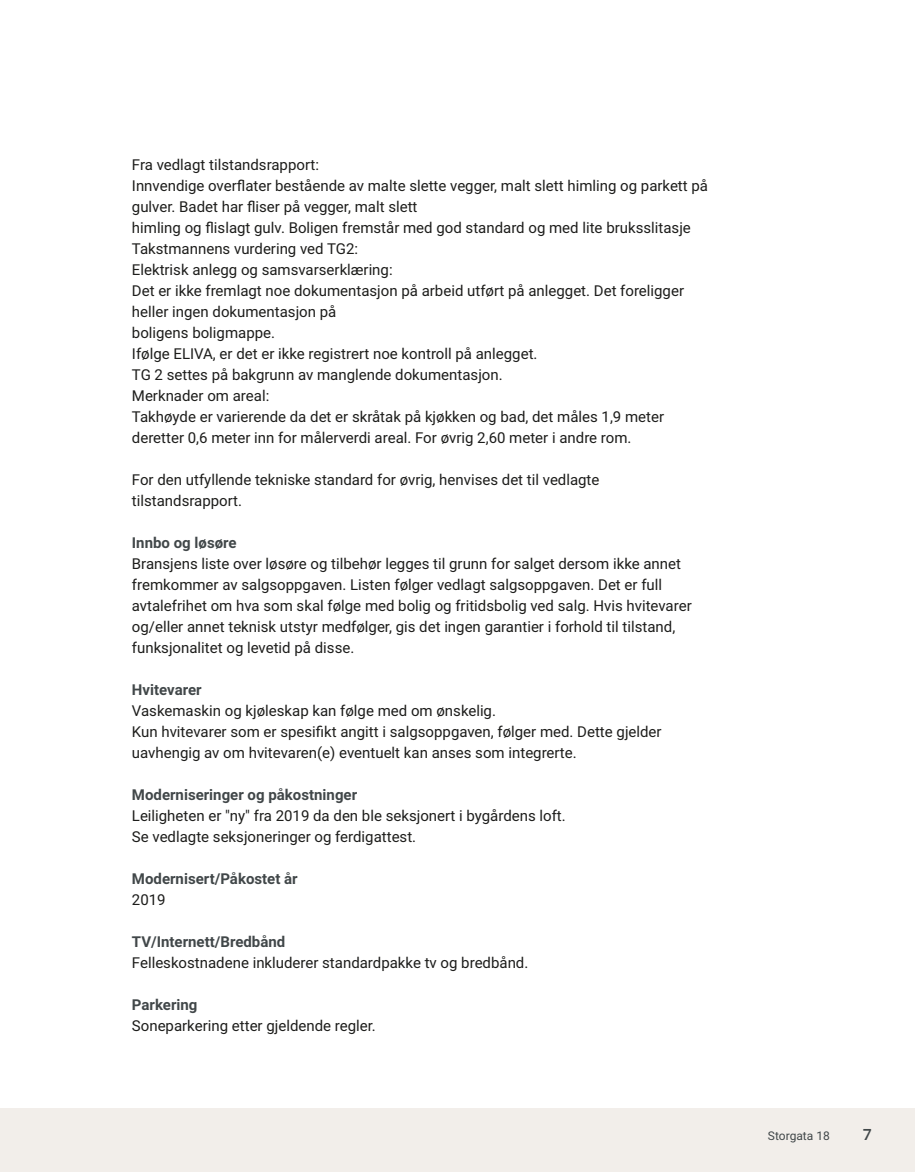
<style>
.page{position:relative;width:915px;height:1172px;background:#fff}
.page>*{position:absolute;margin:0;border:0;box-sizing:border-box;transform-origin:0 0}
.t1{font:700 18px "Arya";color:#414749}
.t2{font:15px/21px "Roboto";color:#1d1d1b}
.t3{font:700 15px "Roboto";color:#414749}
.t4{font:12px "Roboto";color:#414749}
</style>
<div class="page">
<div style="left:0;top:1108px;width:914px;height:64px;background:#f2eeea"></div>
<p class="t2" style="left:132px;top:153px;width:577px">Fra vedlagt tilstandsrapport:<br>Innvendige overflater bestående av malte slette vegger, malt slett himling og parkett på gulver. Badet har fliser på vegger, malt slett<br>himling og flislagt gulv. Boligen fremstår med god standard og med lite bruksslitasje Takstmannens vurdering ved TG2:<br>Elektrisk anlegg og samsvarserklæring:<br>Det er ikke fremlagt noe dokumentasjon på arbeid utført på anlegget. Det foreligger heller ingen dokumentasjon på<br>boligens boligmappe.<br>Ifølge ELIVA, er det er ikke registrert noe kontroll på anlegget.<br>TG 2 settes på bakgrunn av manglende dokumentasjon.<br>Merknader om areal:<br>Takhøyde er varierende da det er skråtak på kjøkken og bad, det måles 1,9 meter deretter 0,6 meter inn for målerverdi areal. For øvrig 2,60 meter i andre rom.</p>
<p class="t2" style="left:132px;top:468px;width:469px">For den utfyllende tekniske standard for øvrig, henvises det til vedlagte tilstandsrapport.</p>
<p class="t3" style="left:132px;top:532px;width:106px">Innbo og løsøre</p>
<p class="t2" style="left:132px;top:552px;width:561px">Bransjens liste over løsøre og tilbehør legges til grunn for salget dersom ikke annet fremkommer av salgsoppgaven. Listen følger vedlagt salgsoppgaven. Det er full avtalefrihet om hva som skal følge med bolig og fritidsbolig ved salg. Hvis hvitevarer og/eller annet teknisk utstyr medfølger, gis det ingen garantier i forhold til tilstand, funksjonalitet og levetid på disse.</p>
<p class="t3" style="left:132px;top:679px;width:71px">Hvitevarer</p>
<p class="t2" style="left:132px;top:699px;width:531px">Vaskemaskin og kjøleskap kan følge med om ønskelig.<br>Kun hvitevarer som er spesifikt angitt i salgsoppgaven, følger med. Dette gjelder uavhengig av om hvitevaren(e) eventuelt kan anses som integrerte.</p>
<p class="t3" style="left:132px;top:784px;width:227px">Moderniseringer og påkostninger</p>
<p class="t2" style="left:132px;top:804px;width:435px">Leiligheten er "ny" fra 2019 da den ble seksjonert i bygårdens loft.<br>Se vedlagte seksjoneringer og ferdigattest.</p>
<p class="t3" style="left:132px;top:868px;width:167px">Modernisert/Påkostet år</p>
<p class="t2" style="left:132px;top:888px;width:35px">2019</p>
<p class="t3" style="left:132px;top:931px;width:155px">TV/Internett/Bredbånd</p>
<p class="t2" style="left:132px;top:951px;width:398px">Felleskostnadene inkluderer standardpakke tv og bredbånd.</p>
<p class="t3" style="left:132px;top:994px;width:67px">Parkering</p>
<p class="t2" style="left:132px;top:1014px;width:245px">Soneparkering etter gjeldende regler.</p>
<p class="t4" style="left:767px;top:1127px;width:63px">Storgata 18</p>
<p class="t1" style="left:862px;top:1123px;width:11px">7</p>
</div>
